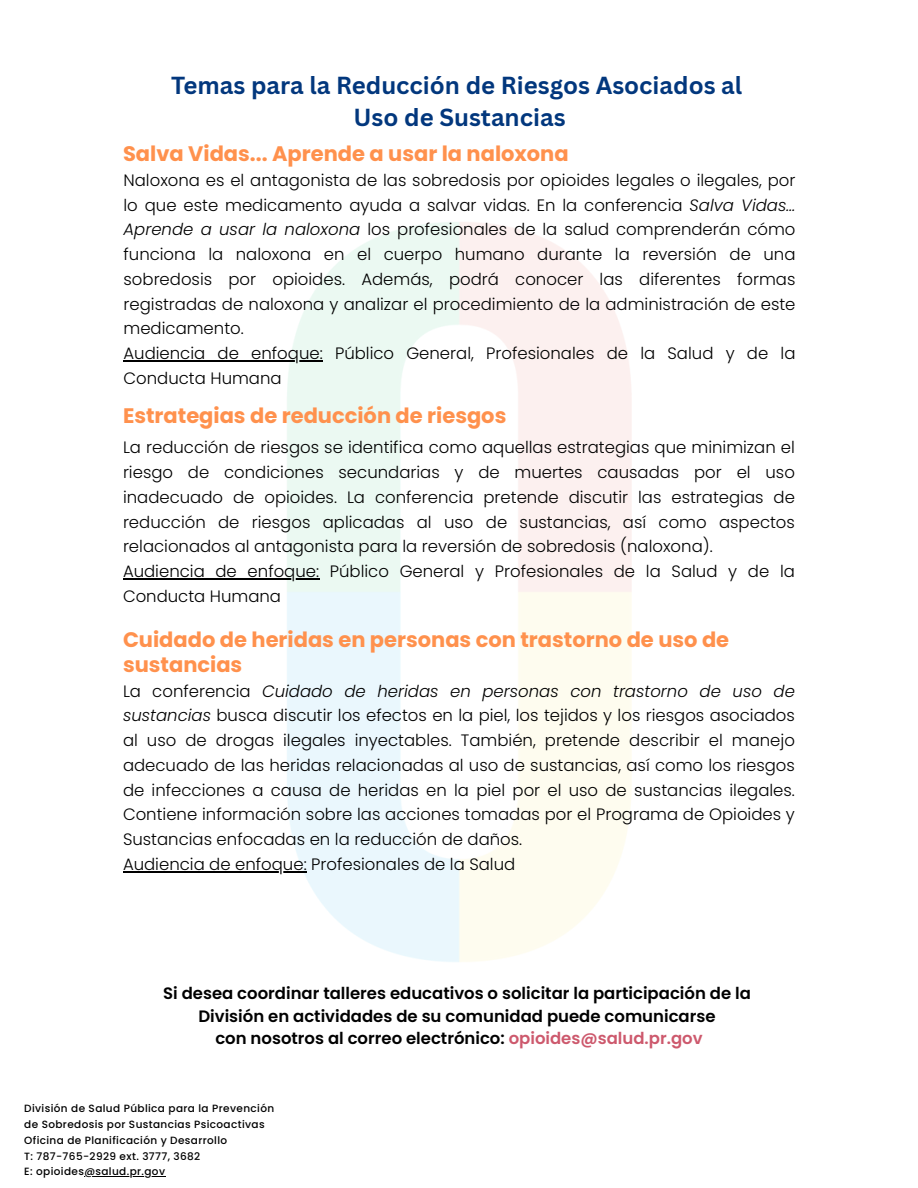
<style>
.page{position:relative;width:918px;height:1188px;background:#fff}
.page>*{position:absolute;margin:0;border:0;box-sizing:border-box;transform-origin:0 0}
.t1{font:700 24px/32.7px "Canva Sans";color:#02377d;text-align:center}
.t2{font:700 21px/24.8px "Poppins";color:#ff914d}
.t3{font:300 16.5px/24.8px "Poppins";color:#000;text-align:justify}
.t4{font:600 16.5px/22.5px "Poppins";color:#000;text-align:center}
.t5{font:500 10.5px/15.8px "Poppins";letter-spacing:.035em;color:#000}
.s1{font-style:italic}
.s2{color:#cd596d}
</style>
<div class="page">
<img style="left:275px;top:222px;width:357px;height:740px">
<hr style="left:124px;top:360px;width:199px;height:1px;background:#000">
<hr style="left:123px;top:578px;width:196px;height:1px;background:#000">
<hr style="left:123px;top:871px;width:184px;height:1px;background:#000">
<hr style="left:84px;top:1176px;width:81px;height:1px;background:#000">
<h4 class="t1" style="left:171px;top:68px;width:573px">Temas para la Reducción de Riesgos Asociados al<br>Uso de Sustancias</h4>
<h1 class="t2" style="left:123px;top:141px;width:447px">Salva Vidas... Aprende a usar la naloxona</h1>
<h4 class="t3" style="left:124px;top:168px;width:673px">Naloxona es el antagonista de las sobredosis por opioides legales o ilegales, por lo que este medicamento ayuda a salvar vidas. En la conferencia <span class="s1">Salva Vidas...<br>Aprende a usar la naloxona</span> los profesionales de la salud comprenderán cómo funciona la naloxona en el cuerpo humano durante la reversión de una sobredosis por opioides. Además, podrá conocer las diferentes formas registradas de naloxona y analizar el procedimiento de la administración de este medicamento.</h4>
<h2 class="t3" style="left:124px;top:341px;width:673px">Audiencia de enfoque: Público General, Profesionales de la Salud y de la<br>Conducta Humana</h2>
<h2 class="t2" style="left:123px;top:404px;width:385px">Estrategias de reducción de riesgos</h2>
<h4 class="t3" style="left:123px;top:435px;width:673px">La reducción de riesgos se identifica como aquellas estrategias que minimizan el riesgo de condiciones secundarias y de muertes causadas por el uso inadecuado de opioides. La conferencia pretende discutir las estrategias de reducción de riesgos aplicadas al uso de sustancias, así como aspectos relacionados al antagonista para la reversión de sobredosis (naloxona).</h4>
<h3 class="t3" style="left:123px;top:559px;width:673px">Audiencia de enfoque: Público General y Profesionales de la Salud y de la<br>Conducta Humana</h3>
<p class="t2" style="left:123px;top:628px;width:608px">Cuidado de heridas en personas con trastorno de uso de sustancias</p>
<p class="t3" style="left:123px;top:678px;width:673px">La conferencia <span class="s1">Cuidado de heridas en personas con trastorno de uso de sustancias</span> busca discutir los efectos en la piel, los tejidos y los riesgos asociados al uso de drogas ilegales inyectables. También, pretende describir el manejo adecuado de las heridas relacionadas al uso de sustancias, así como los riesgos de infecciones a causa de heridas en la piel por el uso de sustancias ilegales.<br>Contiene información sobre las acciones tomadas por el Programa de Opioides y Sustancias enfocadas en la reducción de daños.</p>
<p class="t3" style="left:123px;top:852px;width:394px">Audiencia de enfoque: Profesionales de la Salud</p>
<p class="t4" style="left:163px;top:982px;width:589px">Si desea coordinar talleres educativos o solicitar la participación de la<br>División en actividades de su comunidad puede comunicarse<br>con nosotros al correo electrónico: <span class="s2">opioides@salud.pr.gov</span></p>
<p class="t5" style="left:24px;top:1101px;width:251px">División de Salud Pública para la Prevención de Sobredosis por Sustancias Psicoactivas Oficina de Planificación y Desarrollo<br>T: 787-765-2929 ext. 3777, 3682<br>E: opioides@salud.pr.gov</p>
</div>
